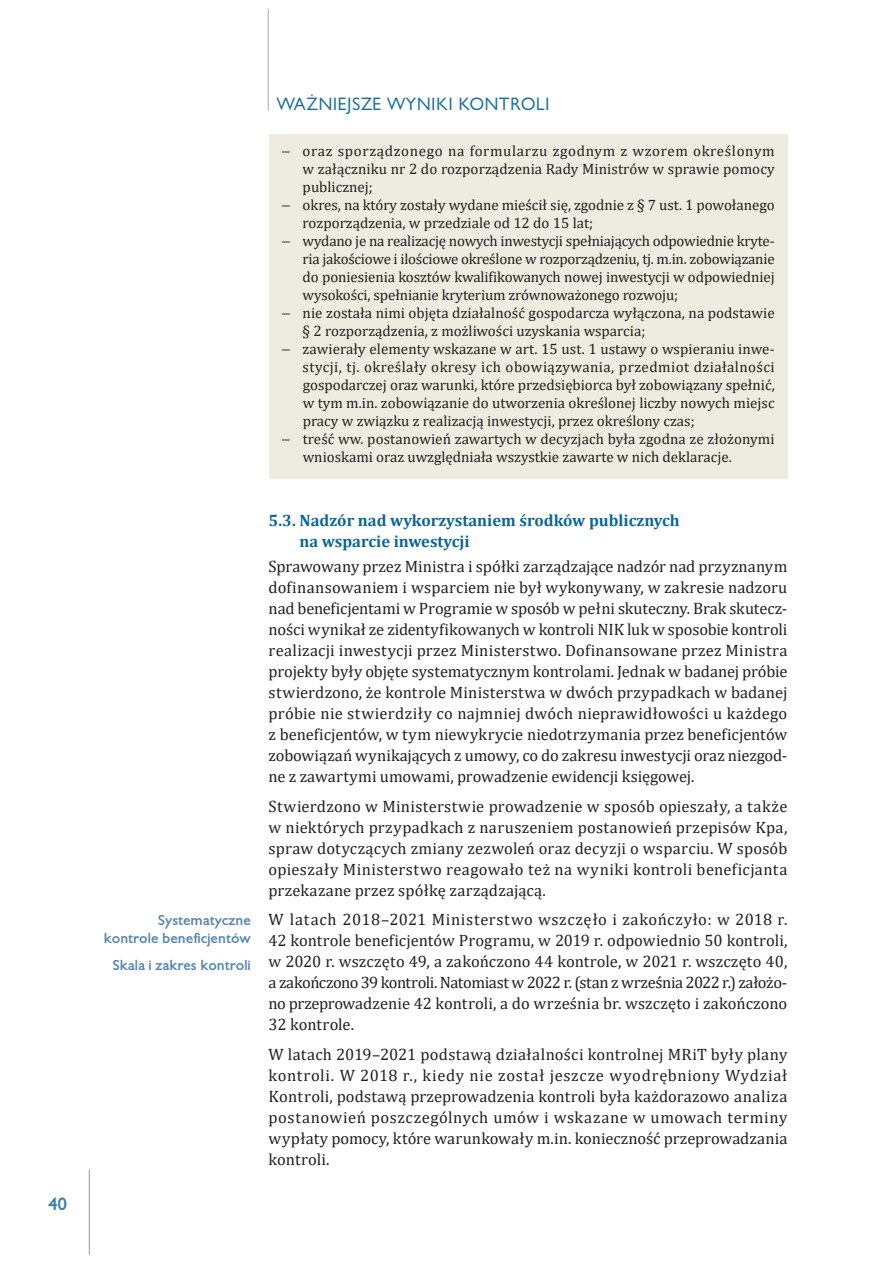
<style>
.page{position:relative;width:893px;height:1263px;background:#fff}
.page>*{position:absolute;margin:0;border:0;box-sizing:border-box;transform-origin:0 0}
.t1{font:16.5px/21px "Cambria";letter-spacing:.005em;color:#231f20;text-align:justify}
.t2{font:700 16.5px/21px "Cambria";color:#086699}
.t3{font:16.5px "Gilead TTEFN";letter-spacing:.05em;color:#156fa1}
.t4{font:700 16.5px "Gilead TTEFN";color:#3c7aaa}
.t5{font:15px "Cambria";color:#231f20}
.t6{font:15px "Cambria";letter-spacing:.03em;color:#231f20}
.t7{font:15px "Cambria";letter-spacing:.045em;color:#231f20}
.t8{font:700 13.5px/18px "Gilead TTEFN";color:#5586b2;text-align:right}
.s1{font-family:"Myriad Pro"}
</style>
<div class="page">
<hr style="left:268px;top:9px;width:1px;height:102px;background:#a8a9ad">
<hr style="left:89px;top:1169px;width:1px;height:85px;background:#939598">
<div style="left:269px;top:134px;width:518px;height:74px;background:#eeece1"></div>
<div style="left:269px;top:188px;width:518px;height:56px;background:#eeece1"></div>
<div style="left:269px;top:224px;width:518px;height:92px;background:#eeece1"></div>
<div style="left:269px;top:296px;width:518px;height:56px;background:#eeece1"></div>
<div style="left:269px;top:332px;width:518px;height:110px;background:#eeece1"></div>
<div style="left:269px;top:422px;width:518px;height:56px;background:#eeece1"></div>
<p class="t4" style="left:48px;top:1193px;width:20px">40</p>
<p class="t3" style="left:276px;top:93px;width:275px">WAŻNIEJSZE WYNIKI KONTROLI</p>
<p class="t7" style="left:281px;top:142px;width:495px"><span class="s1">−</span> oraz sporządzonego na formularzu zgodnym z wzorem określonym</p>
<p class="t5" style="left:303px;top:160px;width:474px">w załączniku nr 2 do rozporządzenia Rady Ministrów w sprawie pomocy</p>
<p class="t5" style="left:303px;top:178px;width:72px">publicznej;</p>
<p class="t5" style="left:281px;top:196px;width:495px"><span class="s1">−</span> okres, na który zostały wydane mieścił się, zgodnie z § 7 ust. 1 powołanego</p>
<p class="t5" style="left:303px;top:214px;width:292px">rozporządzenia, w przedziale od 12 do 15 lat;</p>
<p class="t5" style="left:281px;top:232px;width:495px"><span class="s1">−</span> wydano je na realizację nowych inwestycji spełniających odpowiednie kryte-</p>
<p class="t5" style="left:303px;top:250px;width:473px">ria jakościowe i ilościowe określone w rozporządzeniu, tj. m.in. zobowiązanie</p>
<p class="t5" style="left:303px;top:268px;width:473px">do poniesienia kosztów kwalifikowanych nowej inwestycji w odpowiedniej</p>
<p class="t5" style="left:303px;top:286px;width:377px">wysokości, spełnianie kryterium zrównoważonego rozwoju;</p>
<p class="t5" style="left:281px;top:304px;width:495px"><span class="s1">−</span> nie została nimi objęta działalność gospodarcza wyłączona, na podstawie</p>
<p class="t5" style="left:303px;top:322px;width:344px">§ 2 rozporządzenia, z możliwości uzyskania wsparcia;</p>
<p class="t5" style="left:281px;top:340px;width:495px"><span class="s1">−</span> zawierały elementy wskazane w art. 15 ust. 1 ustawy o wspieraniu inwe-</p>
<p class="t6" style="left:303px;top:358px;width:474px">stycji, tj. określały okresy ich obowiązywania, przedmiot działalności</p>
<p class="t5" style="left:303px;top:376px;width:474px">gospodarczej oraz warunki, które przedsiębiorca był zobowiązany spełnić,</p>
<p class="t5" style="left:303px;top:394px;width:473px">w tym m.in. zobowiązanie do utworzenia określonej liczby nowych miejsc</p>
<p class="t5" style="left:303px;top:412px;width:393px">pracy w związku z realizacją inwestycji, przez określony czas;</p>
<p class="t5" style="left:281px;top:430px;width:495px"><span class="s1">−</span> treść ww. postanowień zawartych w decyzjach była zgodna ze złożonymi</p>
<p class="t5" style="left:303px;top:448px;width:431px">wnioskami oraz uwzględniała wszystkie zawarte w nich deklaracje.</p>
<p class="t8" style="left:104px;top:911px;width:149px">Systematyczne kontrole beneficjentów</p>
<p class="t8" style="left:112px;top:956px;width:140px">Skala i zakres kontroli</p>
<p class="t2" style="left:299px;top:509px;width:382px;text-indent:-31px">5.3. Nadzór nad wykorzystaniem środków publicznych na wsparcie inwestycji</p>
<p class="t1" style="left:269px;top:556px;width:520px">Sprawowany przez Ministra i spółki zarządzające nadzór nad przyznanym dofinansowaniem i wsparciem nie był wykonywany, w zakresie nadzoru nad beneficjentami w Programie w sposób w pełni skuteczny. Brak skutecz&shy;ności wynikał ze zidentyfikowanych w kontroli NIK luk w sposobie kontroli realizacji inwestycji przez Ministerstwo. Dofinansowane przez Ministra projekty były objęte systematycznym kontrolami. Jednak w badanej próbie stwierdzono, że kontrole Ministerstwa w dwóch przypadkach w badanej próbie nie stwierdziły co najmniej dwóch nieprawidłowości u każdego z beneficjentów, w tym niewykrycie niedotrzymania przez beneficjentów zobowiązań wynikających z umowy, co do zakresu inwestycji oraz niezgod&shy;ne z zawartymi umowami, prowadzenie ewidencji księgowej.</p>
<p class="t1" style="left:269px;top:795px;width:520px">Stwierdzono w Ministerstwie prowadzenie w sposób opieszały, a także w niektórych przypadkach z naruszeniem postanowień przepisów Kpa, spraw dotyczących zmiany zezwoleń oraz decyzji o wsparciu. W sposób opieszały Ministerstwo reagowało też na wyniki kontroli beneficjanta przekazane przez spółkę zarządzającą.</p>
<p class="t1" style="left:269px;top:909px;width:520px">W latach 2018–2021 Ministerstwo wszczęło i zakończyło: w 2018 r.<br>42 kontrole beneficjentów Programu, w 2019 r. odpowiednio 50 kontroli, w 2020 r. wszczęto 49, a zakończono 44 kontrole, w 2021 r. wszczęto 40, a zakończono 39 kontroli. Natomiast w 2022 r. (stan z września 2022 r.) założo&shy;no przeprowadzenie 42 kontroli, a do września br. wszczęto i zakończono 32 kontrole.</p>
<p class="t1" style="left:269px;top:1043px;width:520px">W latach 2019–2021 podstawą działalności kontrolnej MRiT były plany kontroli. W 2018 r., kiedy nie został jeszcze wyodrębniony Wydział Kontroli, podstawą przeprowadzenia kontroli była każdorazowo analiza postanowień poszczególnych umów i wskazane w umowach terminy wypłaty pomocy, które warunkowały m.in. konieczność przeprowadzania kontroli.</p>
</div>
